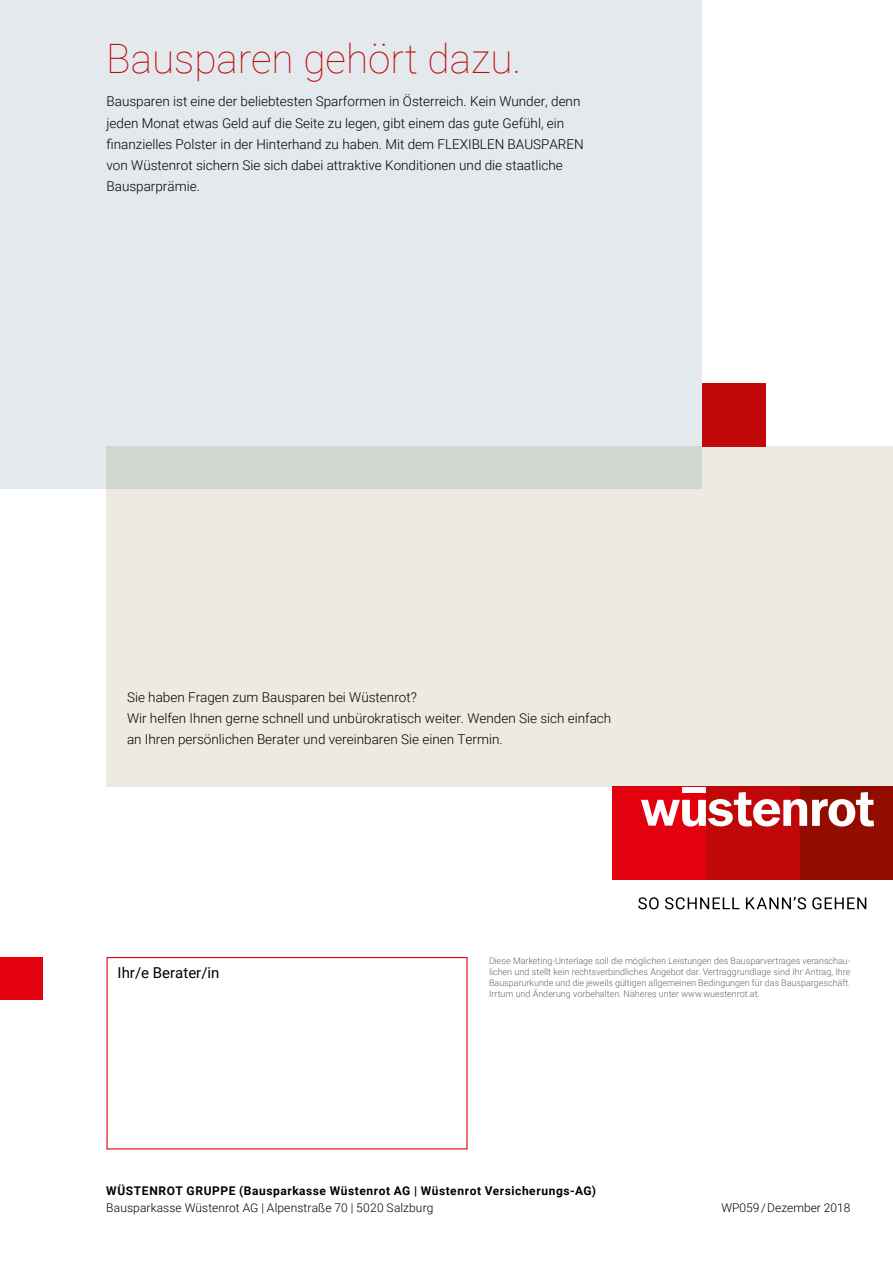
<style>
.page{position:relative;width:893px;height:1263px;background:#fff}
.page>*{position:absolute;margin:0;border:0;box-sizing:border-box;transform-origin:0 0}
.t1{font:100 40.5px "Roboto";color:#c00808}
.copy{font:15px "Roboto";color:#000}
.COPYNEW{font:300 13.5px/21.3px "Roboto";color:#000}
.copy-2{font:300 12px "Roboto";letter-spacing:.01em;color:#000}
.copy-3{font:700 12px "Roboto";letter-spacing:.045em;color:#000}
.HL3{font:300 9px/11.2px "Roboto";color:#61666c;text-align:justify}
</style>
<div class="page">
<div style="left:106px;top:957px;width:362px;height:192px;background:#fff;border:1px solid #e3000f"></div>
<div style="left:0;top:957px;width:43px;height:42px;background:#e3000f"></div>
<div style="left:612px;top:787px;width:94px;height:93px;background:#e3000f"></div>
<div style="left:799px;top:787px;width:94px;height:93px;background:#920c00"></div>
<div style="left:706px;top:787px;width:93px;height:93px;background:#c00808"></div>
<svg style="left:641px;top:792px;width:233px;height:34px"></svg>
<div style="left:682px;top:787px;width:24px;height:5px;background:#fff"></div>
<svg style="left:638px;top:897px;width:228px;height:12px"></svg>
<div style="left:106px;top:446px;width:787px;height:341px;background:#edebe1"></div>
<div style="left:0;top:0;width:702px;height:489px;background:#e3e9ec"></div>
<div style="left:702px;top:383px;width:63px;height:63px;background:#c00808"></div>
<p class="t1" style="left:106px;top:30px;width:416px">Bausparen gehört dazu.</p>
<p class="COPYNEW" style="left:106px;top:90px;width:475px">Bausparen ist eine der beliebtesten Sparformen in Österreich. Kein Wunder, denn jeden Monat etwas Geld auf die Seite zu legen, gibt einem das gute Gefühl, ein</p>
<p class="COPYNEW" style="left:106px;top:133px;width:479px">finanzielles Polster in der Hinterhand zu haben. Mit dem FLEXIBLEN BAUSPAREN</p>
<p class="COPYNEW" style="left:106px;top:154px;width:458px">von Wüstenrot sichern Sie sich dabei attraktive Konditionen und die staatliche</p>
<p class="COPYNEW" style="left:106px;top:175px;width:95px">Bausparprämie.</p>
<p class="COPYNEW" style="left:127px;top:686px;width:291px">Sie haben Fragen zum Bausparen bei Wüstenrot?</p>
<p class="COPYNEW" style="left:127px;top:707px;width:486px">Wir helfen Ihnen gerne schnell und unbürokratisch weiter. Wenden Sie sich einfach an Ihren persönlichen Berater und vereinbaren Sie einen Termin.</p>
<p class="copy" style="left:118px;top:962px;width:103px">Ihr/e Berater/in</p>
<p class="HL3" style="left:489px;top:954px;width:363px">Diese Marketing-Unterlage soll die möglichen Leistungen des Bausparvertrages veranschau&shy;lichen und stellt kein rechtsverbindliches Angebot dar. Vertraggrundlage sind Ihr Antrag, Ihre Bausparurkunde und die jeweils gültigen allgemeinen Bedingungen für das Bauspargeschäft.<br>Irrtum und Änderung vorbehalten. Näheres unter www.wuestenrot.at.</p>
<p class="copy-3" style="left:106px;top:1182px;width:491px">WÜSTENROT GRUPPE (Bausparkasse Wüstenrot AG | Wüstenrot Versicherungs-AG)</p>
<p class="copy-2" style="left:106px;top:1199px;width:329px">Bausparkasse Wüstenrot AG | Alpenstraße 70 | 5020 Salzburg</p>
<p class="copy-2" style="left:721px;top:1199px;width:130px">WP059 / Dezember 2018</p>
</div>
